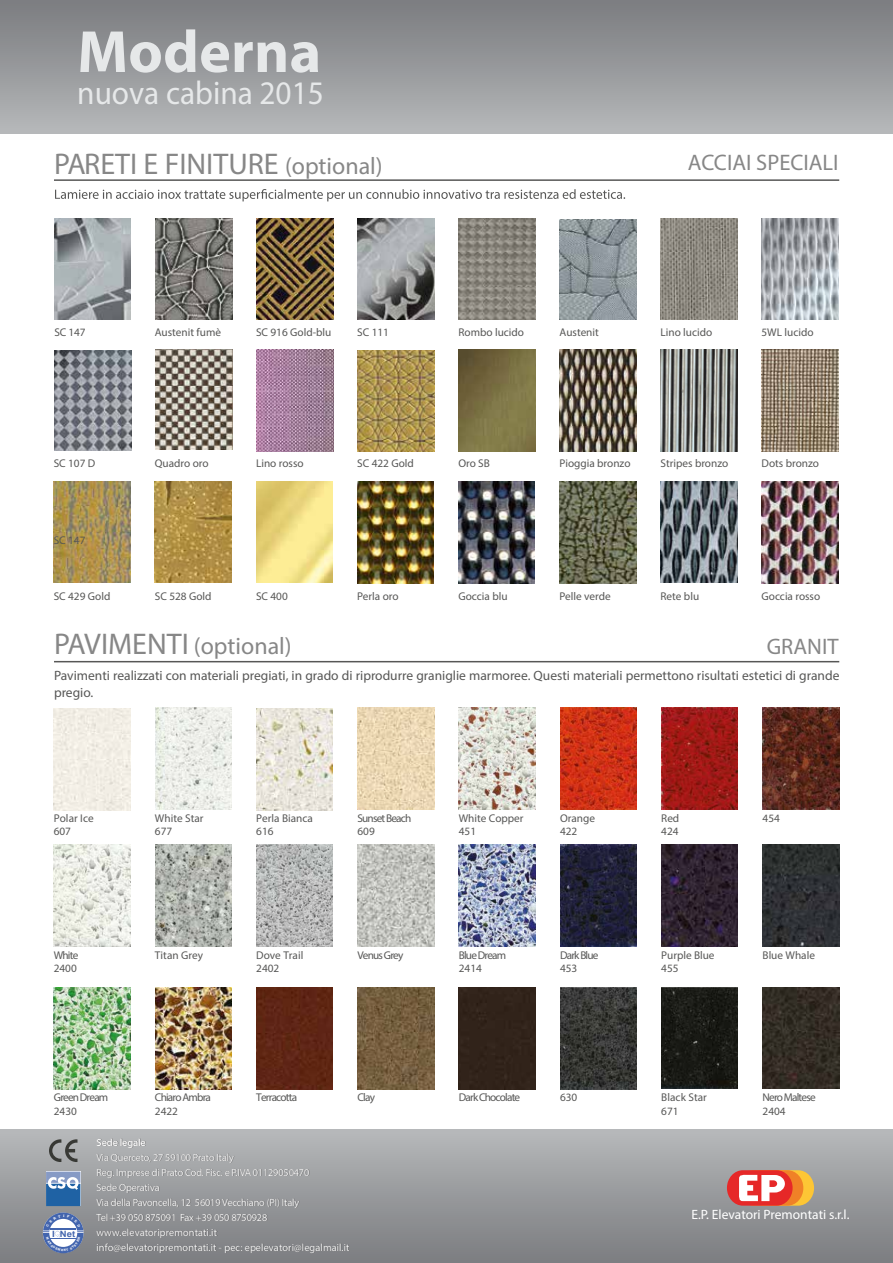
<style>
.page{position:relative;width:893px;height:1263px;background:#fff}
.page>*{position:absolute;margin:0;border:0;box-sizing:border-box;transform-origin:0 0}
.t1{font:700 60px "Myriad Pro";letter-spacing:.005em;color:#e6e8e9}
.t2{font:33px "Myriad Pro";color:#e6e8e9;scale:.95 1}
.t3{font:30px "Myriad Pro";color:#878787}
.t4{font:24px "Myriad Pro";color:#878787}
.t5{font:22.5px "Myriad Pro";color:#878787}
.t6{font:13.5px/16.2px "Myriad Pro";color:#575756}
.t7{font:13.5px "Myriad Pro";color:#fff}
.t8{font:11.25px/13.5px "Myriad Pro";color:#575756}
.t9{font:11.25px/13.5px "Myriad Pro";letter-spacing:-.07em;color:#575756}
.t10{font:10.5px/15px "Myriad Pro";letter-spacing:-.025em;color:#fff}
.t11{font:600 10.5px "Myriad Pro";letter-spacing:-.025em;color:#fff}
.t12{font:700 8.7px "Arial";color:#4365ae;scale:1.1 1}
.s1{font-size:24px}
.s2{font-size:30px}
</style>
<div class="page">
<div style="left:0;top:1129px;width:893px;height:134px;background:linear-gradient(to bottom,#b6b8ba,#7b7c80)"></div>
<svg style="left:46px;top:1171px;width:34px;height:35px"></svg>
<svg style="left:49px;top:1139px;width:28px;height:23px"></svg>
<hr style="left:54px;top:179px;width:785px;height:2px;background:#575756">
<svg style="left:55px;top:189px;width:570px;height:12px"></svg>
<img style="left:54px;top:218px;width:77px;height:102px">
<img style="left:358px;top:218px;width:76px;height:102px">
<img style="left:257px;top:218px;width:76px;height:102px">
<img style="left:155px;top:218px;width:77px;height:102px">
<img style="left:762px;top:218px;width:76px;height:102px">
<img style="left:661px;top:218px;width:76px;height:102px">
<img style="left:560px;top:219px;width:76px;height:101px">
<img style="left:459px;top:218px;width:76px;height:102px">
<img style="left:55px;top:350px;width:76px;height:100px">
<img style="left:358px;top:350px;width:76px;height:101px">
<img style="left:156px;top:350px;width:76px;height:100px">
<img style="left:761px;top:350px;width:77px;height:102px">
<img style="left:660px;top:350px;width:77px;height:101px">
<img style="left:559px;top:350px;width:77px;height:101px">
<img style="left:458px;top:350px;width:77px;height:102px">
<img style="left:257px;top:350px;width:76px;height:102px">
<img style="left:54px;top:481px;width:76px;height:102px">
<img style="left:256px;top:481px;width:77px;height:102px">
<img style="left:155px;top:481px;width:76px;height:102px">
<img style="left:661px;top:481px;width:76px;height:102px">
<img style="left:560px;top:481px;width:76px;height:102px">
<img style="left:458px;top:481px;width:77px;height:102px">
<img style="left:357px;top:481px;width:77px;height:102px">
<img style="left:762px;top:481px;width:76px;height:102px">
<div style="left:0;top:0;width:893px;height:133px;background:linear-gradient(to bottom,#7a7b7f,#b5b7b9)"></div>
<hr style="left:54px;top:661px;width:785px;height:1px;background:#575756">
<div style="left:748px;top:1170px;width:66px;height:36px;background:#fdc635;border-radius:17px"></div>
<div style="left:738px;top:1170px;width:65px;height:36px;background:#f08127;border-radius:17px"></div>
<div style="left:727px;top:1170px;width:66px;height:36px;background:#e62828;border-radius:17px"></div>
<svg style="left:739px;top:1174px;width:46px;height:27px"></svg>
<img style="left:256px;top:709px;width:77px;height:102px">
<img style="left:155px;top:708px;width:77px;height:102px">
<div style="left:54px;top:709px;width:76px;height:102px;background:#f2eee5"></div>
<img style="left:661px;top:708px;width:77px;height:102px">
<img style="left:763px;top:708px;width:76px;height:102px">
<img style="left:459px;top:708px;width:76px;height:102px">
<img style="left:560px;top:708px;width:77px;height:102px">
<img style="left:357px;top:708px;width:77px;height:101px">
<img style="left:155px;top:845px;width:77px;height:101px">
<img style="left:661px;top:845px;width:77px;height:101px">
<img style="left:762px;top:845px;width:77px;height:101px">
<img style="left:459px;top:845px;width:76px;height:101px">
<img style="left:54px;top:845px;width:76px;height:101px">
<img style="left:358px;top:845px;width:76px;height:101px">
<img style="left:256px;top:845px;width:77px;height:101px">
<img style="left:661px;top:987px;width:77px;height:102px">
<img style="left:560px;top:987px;width:77px;height:102px">
<img style="left:358px;top:987px;width:76px;height:102px">
<div style="left:459px;top:987px;width:76px;height:102px;background:#31231a"></div>
<img style="left:762px;top:987px;width:77px;height:102px">
<img style="left:54px;top:987px;width:77px;height:102px">
<img style="left:155px;top:987px;width:77px;height:102px">
<img style="left:560px;top:845px;width:77px;height:101px">
<div style="left:256px;top:987px;width:77px;height:102px;background:#5f2514"></div>
<svg style="left:43px;top:1212px;width:41px;height:41px"></svg>
<h1 class="t1" style="left:77px;top:13px;width:245px">Moderna</h1>
<h2 class="t2" style="left:77px;top:72px;width:261px">nuova cabina 2015</h2>
<h3 class="t3" style="left:54px;top:145px;width:330px">PARETI E FINITURE <span class="s1">(optional)</span></h3>
<h3 class="t5" style="left:688px;top:149px;width:152px">ACCIAI SPECIALI</h3>
<p class="t8" style="left:54px;top:326px;width:33px">SC 147</p>
<p class="t8" style="left:155px;top:326px;width:68px">Austenit fumè</p>
<p class="t8" style="left:256px;top:326px;width:77px">SC 916 Gold-blu</p>
<p class="t8" style="left:357px;top:326px;width:33px">SC 111</p>
<p class="t8" style="left:458px;top:326px;width:67px">Rombo lucido</p>
<p class="t8" style="left:560px;top:326px;width:41px">Austenit</p>
<p class="t8" style="left:660px;top:326px;width:53px">Lino lucido</p>
<p class="t8" style="left:761px;top:326px;width:54px">5WL lucido</p>
<p class="t8" style="left:54px;top:457px;width:43px">SC 107 D</p>
<p class="t8" style="left:155px;top:457px;width:55px">Quadro oro</p>
<p class="t8" style="left:256px;top:457px;width:49px">Lino rosso</p>
<p class="t8" style="left:357px;top:457px;width:58px">SC 422 Gold</p>
<p class="t8" style="left:458px;top:457px;width:33px">Oro SB</p>
<p class="t8" style="left:560px;top:457px;width:72px">Pioggia bronzo</p>
<p class="t8" style="left:660px;top:457px;width:69px">Stripes bronzo</p>
<p class="t8" style="left:761px;top:457px;width:59px">Dots bronzo</p>
<p class="t8" style="left:54px;top:534px;width:33px">SC 147</p>
<p class="t8" style="left:54px;top:589px;width:58px">SC 429 Gold</p>
<p class="t8" style="left:155px;top:589px;width:58px">SC 528 Gold</p>
<p class="t8" style="left:256px;top:589px;width:33px">SC 400</p>
<p class="t8" style="left:357px;top:589px;width:43px">Perla oro</p>
<p class="t8" style="left:458px;top:589px;width:51px">Goccia blu</p>
<p class="t8" style="left:560px;top:589px;width:53px">Pelle verde</p>
<p class="t8" style="left:660px;top:589px;width:40px">Rete blu</p>
<p class="t8" style="left:761px;top:589px;width:60px">Goccia rosso</p>
<h3 class="t4" style="left:54px;top:631px;width:239px"><span class="s2">PAVIMENTI</span> (optional)</h3>
<h3 class="t5" style="left:767px;top:632px;width:73px">GRANIT</h3>
<p class="t6" style="left:54px;top:667px;width:787px">Pavimenti realizzati con materiali pregiati, in grado di riprodurre graniglie marmoree. Questi materiali permettono risultati estetici di grande pregio.</p>
<p class="t8" style="left:54px;top:811px;width:42px">Polar Ice<br>607</p>
<p class="t8" style="left:155px;top:811px;width:50px">White Star</p>
<p class="t8" style="left:763px;top:811px;width:19px">454</p>
<p class="t8" style="left:155px;top:824px;width:19px">677</p>
<p class="t8" style="left:256px;top:811px;width:58px">Perla Bianca<br>616</p>
<p class="t9" style="left:357px;top:811px;width:55px">Sunset Beach<br>609</p>
<p class="t8" style="left:459px;top:811px;width:66px">White Copper<br>451</p>
<p class="t8" style="left:560px;top:811px;width:36px">Orange<br>422</p>
<p class="t8" style="left:661px;top:811px;width:19px">Red<br>424</p>
<p class="t8" style="left:54px;top:948px;width:26px">White</p>
<p class="t8" style="left:155px;top:948px;width:50px">Titan Grey</p>
<p class="t8" style="left:763px;top:948px;width:54px">Blue Whale</p>
<p class="t8" style="left:54px;top:961px;width:25px">2400</p>
<p class="t8" style="left:256px;top:948px;width:49px">Dove Trail<br>2402</p>
<p class="t9" style="left:357px;top:948px;width:47px">Venus Grey</p>
<p class="t9" style="left:459px;top:948px;width:49px">Blue Dream<br>2414</p>
<p class="t9" style="left:560px;top:948px;width:40px">Dark Blue<br>453</p>
<p class="t8" style="left:661px;top:948px;width:55px">Purple Blue<br>455</p>
<p class="t9" style="left:54px;top:1090px;width:56px">Green Dream<br>2430</p>
<p class="t8" style="left:357px;top:1090px;width:19px">Clay</p>
<p class="t9" style="left:459px;top:1090px;width:63px">Dark Chocolate</p>
<p class="t8" style="left:560px;top:1090px;width:19px">630</p>
<p class="t8" style="left:661px;top:1090px;width:47px">Black Star<br>671</p>
<p class="t9" style="left:763px;top:1090px;width:55px">Nero Maltese<br>2404</p>
<p class="t9" style="left:155px;top:1090px;width:58px">Chiaro Ambra<br>2422</p>
<p class="t9" style="left:256px;top:1090px;width:42px">Terracotta</p>
<p class="t12" style="left:52px;top:1228px;width:22px">I Net</p>
<p class="t11" style="left:96px;top:1136px;width:51px">Sede legale</p>
<p class="t10" style="left:96px;top:1150px;width:255px">Via Querceto, 27 59100 Prato Italy<br>Reg. Imprese di Prato Cod. Fisc. e P.IVA 01129050470<br>Sede Operativa<br>Via della Pavoncella, 12 56019 Vecchiano (PI) Italy<br>Tel +39 050 875091 Fax +39 050 8750928 www.elevatoripremontati.it<br>info@elevatoripremontati.it - pec: epelevatori@legalmail.it</p>
<p class="t7" style="left:691px;top:1206px;width:159px">E.P. Elevatori Premontati s.r.l.</p>
</div>
